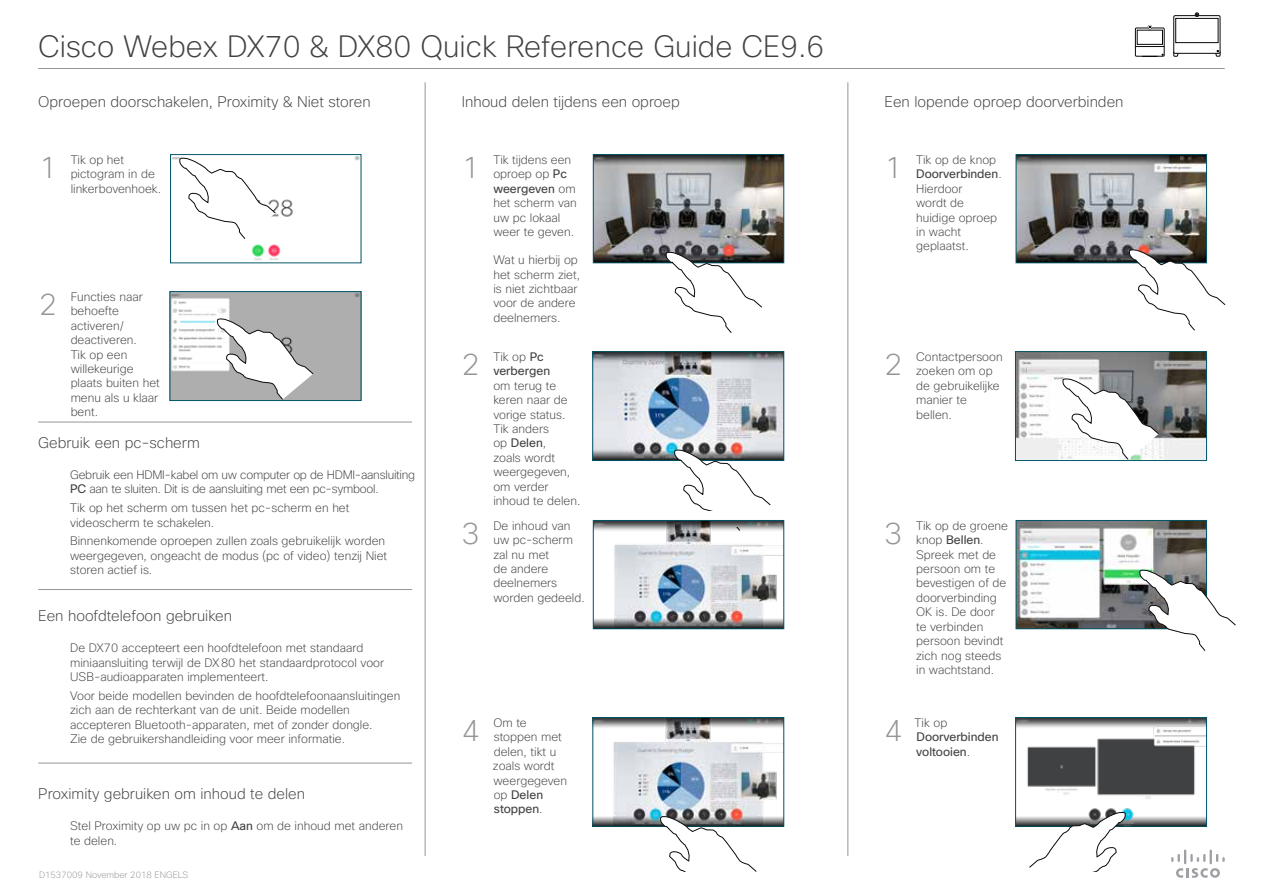
<style>
.page{position:relative;width:1263px;height:893px;background:#fff}
.page>*{position:absolute;margin:0;border:0;box-sizing:border-box;transform-origin:0 0}
.t1{font:200 30px "Cisco Sans";color:#414042}
.t2{font:200 30px "Cisco Sans";color:#939598}
.t3{font:200 15px "Cisco Sans";color:#414042}
.t4{font:200 12px/14.4px "Cisco Sans";color:#414042}
.t5{font:200 12px/14.4px "Cisco Sans";letter-spacing:-.02em;color:#414042}
.t6{font:12px/14.4px "Cisco Sans";color:#414042}
.t7{font:200 9px "Cisco Sans";color:#939598}
.s1{font-weight:400}
.s2{font-weight:200}
</style>
<div class="page">
<img style="left:595px;top:353px;width:187px;height:106px">
<div style="left:593px;top:351px;width:191px;height:110px;border:1px solid #005568"></div>
<svg style="left:674px;top:449px;width:97px;height:62px"></svg>
<img style="left:172px;top:156px;width:187px;height:105px">
<div style="left:170px;top:154px;width:191px;height:109px;border:1px solid #005568"></div>
<svg style="left:179px;top:157px;width:97px;height:82px"></svg>
<img style="left:172px;top:294px;width:187px;height:105px">
<div style="left:170px;top:292px;width:191px;height:109px;border:1px solid #005568"></div>
<svg style="left:217px;top:318px;width:97px;height:82px"></svg>
<img style="left:595px;top:719px;width:187px;height:105px">
<div style="left:593px;top:717px;width:191px;height:109px;border:1px solid #005568"></div>
<img style="left:595px;top:156px;width:187px;height:105px">
<div style="left:593px;top:154px;width:191px;height:109px;border:1px solid #005568"></div>
<svg style="left:666px;top:251px;width:96px;height:82px"></svg>
<svg style="left:660px;top:816px;width:97px;height:56px"></svg>
<img style="left:1017px;top:719px;width:187px;height:105px">
<div style="left:1015px;top:717px;width:191px;height:109px;border:1px solid #005568"></div>
<img style="left:1018px;top:156px;width:186px;height:105px">
<div style="left:1016px;top:154px;width:190px;height:109px;border:1px solid #005568"></div>
<svg style="left:1129px;top:249px;width:96px;height:82px"></svg>
<img style="left:1018px;top:522px;width:186px;height:105px">
<div style="left:1016px;top:520px;width:190px;height:109px;border:1px solid #005568"></div>
<svg style="left:1139px;top:569px;width:97px;height:82px"></svg>
<svg style="left:1029px;top:812px;width:97px;height:60px"></svg>
<img style="left:1017px;top:353px;width:187px;height:106px">
<div style="left:1015px;top:351px;width:191px;height:110px;border:1px solid #005568"></div>
<svg style="left:1062px;top:378px;width:97px;height:82px"></svg>
<hr style="left:425px;top:82px;width:1px;height:774px;background:#939598">
<hr style="left:847px;top:82px;width:1px;height:774px;background:#939598">
<svg style="left:1171px;top:849px;width:54px;height:29px"></svg>
<svg style="left:1135px;top:25px;width:29px;height:32px"></svg>
<svg style="left:1173px;top:13px;width:47px;height:44px"></svg>
<hr style="left:38px;top:68px;width:1187px;height:1px;background:#939598">
<hr style="left:38px;top:422px;width:374px;height:1px;background:#939598">
<hr style="left:38px;top:589px;width:374px;height:1px;background:#939598">
<hr style="left:38px;top:763px;width:374px;height:1px;background:#939598">
<img style="left:595px;top:522px;width:187px;height:105px">
<div style="left:593px;top:520px;width:191px;height:109px;border:1px solid #005568"></div>
<h1 class="t1" style="left:38px;top:27px;width:788px">Cisco Webex DX70 &amp; DX80 Quick Reference Guide CE9.6</h1>
<p class="t3" style="left:38px;top:92px;width:334px">Oproepen doorschakelen, Proximity &amp; Niet storen</p>
<p class="t3" style="left:884px;top:92px;width:241px">Een lopende oproep doorverbinden</p>
<p class="t3" style="left:462px;top:92px;width:219px">Inhoud delen tijdens een oproep</p>
<h1 class="t2" style="left:39px;top:149px;width:20px">1</h1>
<p class="t4" style="left:71px;top:152px;width:92px">Tik op het pictogram in de linkerbovenhoek.</p>
<h1 class="t2" style="left:39px;top:286px;width:20px">2</h1>
<p class="t4" style="left:71px;top:290px;width:91px">Functies naar behoefte activeren/ deactiveren.<br>Tik op een willekeurige plaats buiten het menu als u klaar bent.</p>
<p class="t3" style="left:38px;top:433px;width:163px">Gebruik een pc-scherm</p>
<p class="t5" style="left:70px;top:468px;width:347px">Gebruik een HDMI-kabel om uw computer op de HDMI-aansluiting<br><span class="s1">PC</span> aan te sluiten. Dit is de aansluiting met een pc-symbool.</p>
<p class="t4" style="left:70px;top:501px;width:281px">Tik op het scherm om tussen het pc-scherm en het videoscherm te schakelen.</p>
<p class="t4" style="left:70px;top:534px;width:318px">Binnenkomende oproepen zullen zoals gebruikelijk worden weergegeven, ongeacht de modus (pc of video) tenzij Niet storen actief is.</p>
<p class="t3" style="left:38px;top:606px;width:195px">Een hoofdtelefoon gebruiken</p>
<p class="t4" style="left:70px;top:641px;width:316px">De DX70 accepteert een hoofdtelefoon met standaard miniaansluiting terwijl de DX80 het standaardprotocol voor<br>USB-audioapparaten implementeert.</p>
<p class="t4" style="left:70px;top:688px;width:332px">Voor beide modellen bevinden de hoofdtelefoonaansluitingen zich aan de rechterkant van de unit. Beide modellen accepteren Bluetooth-apparaten, met of zonder dongle.<br>Zie de gebruikershandleiding voor meer informatie.</p>
<p class="t3" style="left:38px;top:784px;width:268px">Proximity gebruiken om inhoud te delen</p>
<p class="t4" style="left:70px;top:819px;width:334px">Stel Proximity op uw pc in op <span class="s1">Aan</span> om de inhoud met anderen te delen.</p>
<p class="t7" style="left:39px;top:869px;width:151px">D1537009 November 2018 ENGELS</p>
<h1 class="t2" style="left:462px;top:149px;width:19px">1</h1>
<p class="t4" style="left:493px;top:152px;width:85px">Tik tijdens een oproep op <span class="s1">Pc weergeven</span> om het scherm van uw pc lokaal weer te geven.</p>
<p class="t4" style="left:493px;top:253px;width:88px">Wat u hierbij op het scherm ziet, is niet zichtbaar voor de andere deelnemers.</p>
<h1 class="t2" style="left:884px;top:149px;width:19px">1</h1>
<p class="t4" style="left:916px;top:152px;width:87px">Tik op de knop<br><span class="s1">Doorverbinden</span>.<br>Hierdoor<br>wordt de huidige oproep in wacht geplaatst.</p>
<h1 class="t2" style="left:462px;top:346px;width:19px">2</h1>
<p class="t6" style="left:493px;top:350px;width:58px"><span class="s2">Tik op</span> Pc verbergen</p>
<p class="t4" style="left:493px;top:378px;width:89px">om terug te keren naar de vorige status.<br>Tik anders<br>op <span class="s1">Delen</span>,<br>zoals wordt weergegeven, om verder inhoud te delen.</p>
<h1 class="t2" style="left:884px;top:346px;width:19px">2</h1>
<p class="t4" style="left:916px;top:349px;width:88px">Contactpersoon zoeken om op de gebruikelijke manier te bellen.</p>
<h1 class="t2" style="left:462px;top:514px;width:19px">3</h1>
<p class="t4" style="left:493px;top:518px;width:93px">De inhoud van uw pc-scherm zal nu met<br>de andere deelnemers worden gedeeld.</p>
<h1 class="t2" style="left:884px;top:514px;width:19px">3</h1>
<p class="t4" style="left:916px;top:518px;width:93px">Tik op de groene knop <span class="s1">Bellen</span>.<br>Spreek met de persoon om te bevestigen of de doorverbinding<br>OK is. De door te verbinden persoon bevindt zich nog steeds in wachtstand.</p>
<p class="t4" style="left:493px;top:715px;width:76px">Om te stoppen met delen, tikt u zoals wordt weergegeven op <span class="s1">Delen stoppen</span>.</p>
<h1 class="t2" style="left:462px;top:711px;width:19px">4</h1>
<p class="t4" style="left:914px;top:715px;width:34px">Tik op</p>
<h1 class="t2" style="left:884px;top:711px;width:19px">4</h1>
<p class="t6" style="left:916px;top:730px;width:84px">Doorverbinden voltooien<span class="s2">.</span></p>
</div>
